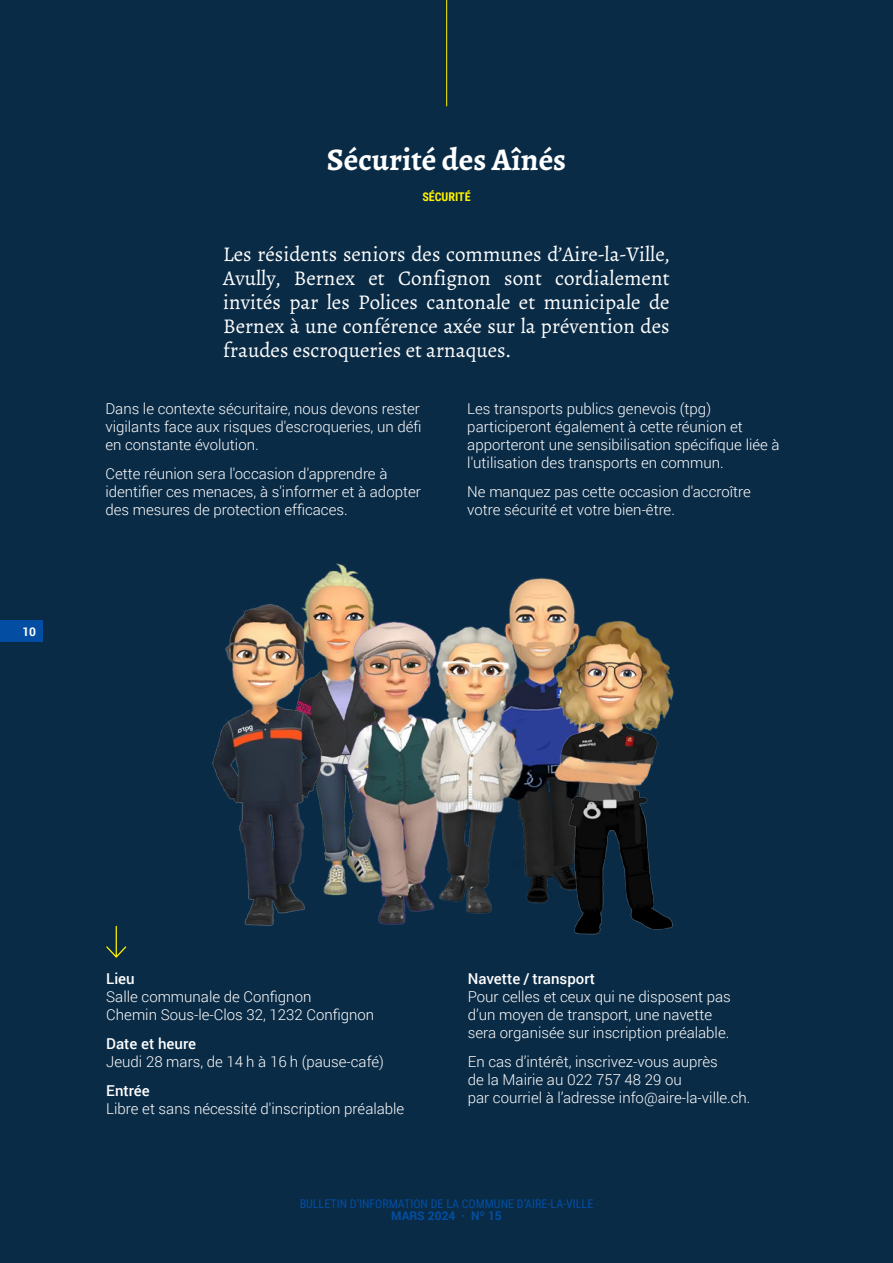
<style>
.page{position:relative;width:893px;height:1263px;background:#0a2b46}
.page>*{position:absolute;margin:0;border:0;box-sizing:border-box;transform-origin:0 0}
.t1{font:700 31.5px "Alegreya";color:#fff}
.t2{font:21px/24px "Alegreya";color:#fff;text-align:justify}
.t3{font:300 15px/18px "Roboto";color:#fff}
.t4{font:500 15px "Roboto";color:#fff}
.t5{font:12px "Roboto Condensed";color:#034ea2}
.t6{font:700 12px "Roboto";color:#034ea2}
.t7{font:700 12px "Roboto Condensed";color:#fff200}
.t8{font:700 12px "Roboto";color:#fff}
</style>
<div class="page">
<img style="left:306px;top:563px;width:67px;height:36px">
<img style="left:509px;top:577px;width:66px;height:42px">
<img style="left:401px;top:622px;width:6px;height:303px">
<img style="left:407px;top:609px;width:146px;height:305px">
<img style="left:530px;top:619px;width:144px;height:315px">
<img style="left:212px;top:599px;width:189px;height:327px">
<hr style="left:446px;top:0;width:1px;height:106px;background:#fff200">
<svg style="left:106px;top:926px;width:20px;height:32px"></svg>
<div style="left:0;top:621px;width:43px;height:21px;background:#034ea2"></div>
<p class="t8" style="left:22px;top:623px;width:15px">10</p>
<h1 class="t1" style="left:327px;top:139px;width:241px">Sécurité des Aînés</h1>
<p class="t7" style="left:422px;top:189px;width:50px">SÉCURITÉ</p>
<p class="t2" style="left:223px;top:243px;width:448px">Les résidents seniors des communes d’Aire-la-Ville, Avully, Bernex et Confignon sont cordialement invités par les Polices cantonale et municipale de Bernex à une conférence axée sur la prévention des fraudes escroqueries et arnaques.</p>
<p class="t3" style="left:105px;top:399px;width:318px;text-align:justify">Dans le contexte sécuritaire, nous devons rester vigilants face aux risques d'escroqueries, un défi en constante évolution.</p>
<p class="t3" style="left:105px;top:464px;width:317px">Cette réunion sera l'occasion d'apprendre à identifier ces menaces, à s'informer et à adopter des mesures de protection efficaces.</p>
<p class="t3" style="left:467px;top:399px;width:314px">Les transports publics genevois (tpg) participeront également à cette réunion et apporteront une sensibilisation spécifique liée à l'utilisation des transports en commun.</p>
<p class="t3" style="left:467px;top:482px;width:285px">Ne manquez pas cette occasion d'accroître votre sécurité et votre bien-être.</p>
<p class="t4" style="left:106px;top:968px;width:30px">Lieu</p>
<p class="t3" style="left:106px;top:987px;width:269px">Salle communale de Confignon<br>Chemin Sous-le-Clos 32, 1232 Confignon</p>
<p class="t4" style="left:106px;top:1033px;width:91px">Date et heure</p>
<p class="t3" style="left:106px;top:1052px;width:279px">Jeudi 28 mars, de 14 h à 16 h (pause-café)</p>
<p class="t4" style="left:106px;top:1079px;width:45px">Entrée</p>
<p class="t3" style="left:106px;top:1099px;width:300px">Libre et sans nécessité d'inscription préalable</p>
<p class="t4" style="left:468px;top:968px;width:129px">Navette / transport</p>
<p class="t3" style="left:468px;top:987px;width:265px">Pour celles et ceux qui ne disposent pas d’un moyen de transport, une navette sera organisée sur inscription préalable.</p>
<p class="t3" style="left:468px;top:1052px;width:284px">En cas d’intérêt, inscrivez-vous auprès<br>de la Mairie au 022 757 48 29 ou<br>par courriel à l’adresse info@aire-la-ville.ch.</p>
<p class="t5" style="left:300px;top:1196px;width:295px">BULLETIN D’INFORMATION DE LA COMMUNE D’AIRE-LA-VILLE</p>
<p class="t6" style="left:391px;top:1207px;width:112px">MARS 2024 · Nº 15</p>
</div>
